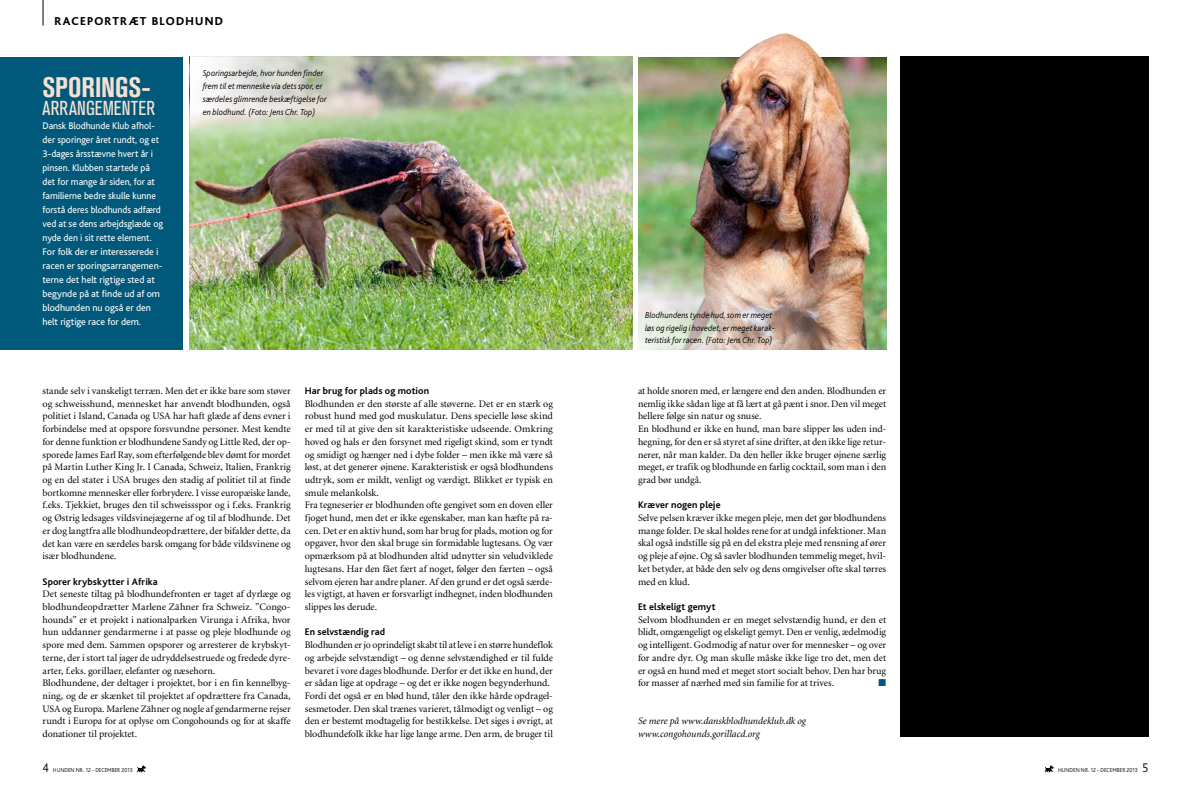
<style>
.page{position:relative;width:1191px;height:794px;background:#fff}
.page>*{position:absolute;margin:0;border:0;box-sizing:border-box;transform-origin:0 0}
.t1{font:700 condensed 28px "Akzidenz Grotesk BE";letter-spacing:-.005em;color:#f8e1d0}
.t2{font:condensed 20px "Akzidenz Grotesk BE";letter-spacing:.01em;color:#f8e1d0}
.t3{font:800 12px "Bliss";letter-spacing:.105em;color:#000}
.t4{font:10px/12.7px "Minion";letter-spacing:-.005em;color:#000}
.t5{font:10px/14px "Bliss";letter-spacing:-.005em;color:#fff}
.t6{font:700 10px "Bliss";letter-spacing:.01em;color:#000}
.t7{font:italic 10px/12.7px "Minion";letter-spacing:-.005em;color:#000}
.t8{font:10px "Zapf Dingbats ITC";color:#00597b}
.t9{font:italic 300 9px/12.7px "Bliss";letter-spacing:.005em;color:#000;scale:.95 1}
.t10{font:300 6px "Bliss";letter-spacing:.005em;color:#000;scale:.93 1}
.s1{font-size:13px}
</style>
<div class="page">
<svg style="left:1044px;top:765px;width:9px;height:7px"></svg>
<svg style="left:137px;top:765px;width:9px;height:7px"></svg>
<div style="left:0;top:57px;width:183px;height:292px;background:#00597b"></div>
<div style="left:900px;top:57px;width:248px;height:680px;background:#000"></div>
<img style="left:190px;top:57px;width:442px;height:292px">
<img style="left:638px;top:57px;width:248px;height:181px">
<img style="left:727px;top:34px;width:116px;height:80px">
<svg style="left:43px;top:0;width:1px;height:26px"></svg>
<img style="left:190px;top:57px;width:312px;height:111px">
<img style="left:638px;top:238px;width:248px;height:111px">
<p class="t3" style="left:54px;top:15px;width:170px">RACEPORTRÆT BLODHUND</p>
<h1 class="t1" style="left:43px;top:71px;width:110px">SPORINGS-</h1>
<h2 class="t2" style="left:43px;top:97px;width:62px">ARRANGEMEN</h2>
<h2 class="t2" style="left:131px;top:97px;width:26px">TER</h2>
<p class="t5" style="left:43px;top:119px;width:122px">Dansk Blodhunde Klub afhol&shy;der sporinger året rundt, og et<br>3-dages årsstævne hvert år i pinsen. Klubben startede på det for mange år siden, for at familierne bedre skulle kunne forstå deres blodhunds adfærd ved at se dens arbejdsglæde og nyde den i sit rette element.<br>For folk der er interesserede i racen er sporingsarrangemen&shy;terne det helt rigtige sted at begynde på at finde ud af om blodhunden nu også er den helt rigtige race for dem.</p>
<p class="t9" style="left:203px;top:67px;width:132px">Sporingsarbejde, hvor hunden finder frem til et menneske via dets spor, er særdeles glimrende beskæftigelse for en blodhund. (Foto: Jens Chr. Top)</p>
<p class="t4" style="left:43px;top:385px;width:250px;text-align:justify">stande selv i vanskeligt terræn. Men det er ikke bare som støver og schweisshund, mennesket har anvendt blodhunden, også politiet i Island, Canada og USA har haft glæde af dens evner i forbindelse med at opspore forsvundne personer. Mest kendte for denne funktion er blodhundene Sandy og Little Red, der op&shy;sporede James Earl Ray, som efterfølgende blev dømt for mordet på Martin Luther King Jr. I Canada, Schweiz, Italien, Frankrig og en del stater i USA bruges den stadig af politiet til at finde bortkomne mennesker eller forbrydere. I visse europæiske lande, f.eks. Tjekkiet, bruges den til schweissspor og i f.eks. Frankrig og Østrig ledsages vildsvinejægerne af og til af blodhunde. Det er dog langtfra alle blodhundeopdrættere, der bifalder dette, da det kan være en særdeles barsk omgang for både vildsvinene og især blodhundene.</p>
<p class="t6" style="left:43px;top:576px;width:117px">Sporer krybskytter i Afrika</p>
<p class="t4" style="left:43px;top:588px;width:250px">Det seneste tiltag på blodhundefronten er taget af dyrlæge og blodhundeopdrætter Marlene Zähner fra Schweiz. ”Congo&shy;hounds” er et projekt i nationalparken Virunga i Afrika, hvor hun uddanner gendarmerne i at passe og pleje blodhunde og spore med dem. Sammen opsporer og arresterer de krybskyt&shy;terne, der i stort tal jager de udryddelsestruede og fredede dyre&shy;arter, f.eks. gorillaer, elefanter og næsehorn.<br>Blodhundene, der deltager i projektet, bor i en fin kennelbyg&shy;ning, og de er skænket til projektet af opdrættere fra Canada, USA og Europa. Marlene Zähner og nogle af gendarmerne rejser rundt i Europa for at oplyse om Congohounds og for at skaffe donationer til projektet.</p>
<p class="t6" style="left:305px;top:385px;width:126px">Har brug for plads og motion</p>
<p class="t4" style="left:305px;top:397px;width:250px">Blodhunden er den største af alle støverne. Det er en stærk og robust hund med god muskulatur. Dens specielle løse skind er med til at give den sit karakteristiske udseende. Omkring hoved og hals er den forsynet med rigeligt skind, som er tyndt og smidigt og hænger ned i dybe folder – men ikke må være så løst, at det generer øjnene. Karakteristisk er også blodhundens udtryk, som er mildt, venligt og værdigt. Blikket er typisk en smule melankolsk.<br>Fra tegneserier er blodhunden ofte gengivet som en doven eller fjoget hund, men det er ikke egenskaber, man kan hæfte på ra&shy;cen. Det er en aktiv hund, som har brug for plads, motion og for opgaver, hvor den skal bruge sin formidable lugtesans. Og vær opmærksom på at blodhunden altid udnytter sin veludviklede lugtesans. Har den fået fært af noget, følger den færten – også selvom ejeren har andre planer. Af den grund er det også særde&shy;les vigtigt, at haven er forsvarligt indhegnet, inden blodhunden slippes løs derude.</p>
<p class="t6" style="left:305px;top:627px;width:82px">En selvstændig rad</p>
<p class="t4" style="left:305px;top:639px;width:250px">Blodhunden er jo oprindeligt skabt til at leve i en større hundeflok og arbejde selvstændigt – og denne selvstændighed er til fulde bevaret i vore dages blodhunde. Derfor er det ikke en hund, der er sådan lige at opdrage – og det er ikke nogen begynderhund.<br>Fordi det også er en blød hund, tåler den ikke hårde opdragel&shy;sesmetoder. Den skal trænes varieret, tålmodigt og venligt – og den er bestemt modtagelig for bestikkelse. Det siges i øvrigt, at blodhundefolk ikke har lige lange arme. Den arm, de bruger til</p>
<p class="t9" style="left:645px;top:309px;width:138px">Blodhundens tynde hud, som er meget løs og rigelig i hovedet, er meget karak&shy;teristisk for racen. (Foto: Jens Chr. Top)</p>
<p class="t4" style="left:638px;top:385px;width:250px">at holde snoren med, er længere end den anden. Blodhunden er nemlig ikke sådan lige at få lært at gå pænt i snor. Den vil meget hellere følge sin natur og snuse.<br>En blodhund er ikke en hund, man bare slipper løs uden ind&shy;hegning, for den er så styret af sine drifter, at den ikke lige retur&shy;nerer, når man kalder. Da den heller ikke bruger øjnene særlig meget, er trafik og blodhunde en farlig cocktail, som man i den grad bør undgå.</p>
<p class="t6" style="left:638px;top:500px;width:84px">Kræver nogen pleje</p>
<p class="t4" style="left:638px;top:512px;width:250px;text-align:justify">Selve pelsen kræver ikke megen pleje, men det gør blodhundens mange folder. De skal holdes rene for at undgå infektioner. Man skal også indstille sig på en del ekstra pleje med rensning af ører og pleje af øjne. Og så savler blodhunden temmelig meget, hvil&shy;ket betyder, at både den selv og dens omgivelser ofte skal tørres med en klud.</p>
<p class="t6" style="left:638px;top:601px;width:79px">Et elskeligt gemyt</p>
<p class="t4" style="left:638px;top:613px;width:250px;text-align:justify">Selvom blodhunden er en meget selvstændig hund, er den et blidt, omgængeligt og elskeligt gemyt. Den er venlig, ædelmodig og intelligent. Godmodig af natur over for mennesker – og over for andre dyr. Og man skulle måske ikke lige tro det, men det er også en hund med et meget stort socialt behov. Den har brug for masser af nærhed med sin familie for at trives.</p>
<p class="t8" style="left:878px;top:678px;width:9px">■</p>
<p class="t7" style="left:638px;top:715px;width:170px">Se mere på www.danskblodhundeklub.dk og www.congohounds.gorillacd.org</p>
<p class="t10" style="left:43px;top:767px;width:98px"><span class="s1">4</span> HUNDEN N R. 12 - DECEMBER 2013</p>
<p class="t10" style="left:1058px;top:767px;width:99px">HUNDEN N R. 12 - DECEMBER 2013 <span class="s1">5</span></p>
</div>
